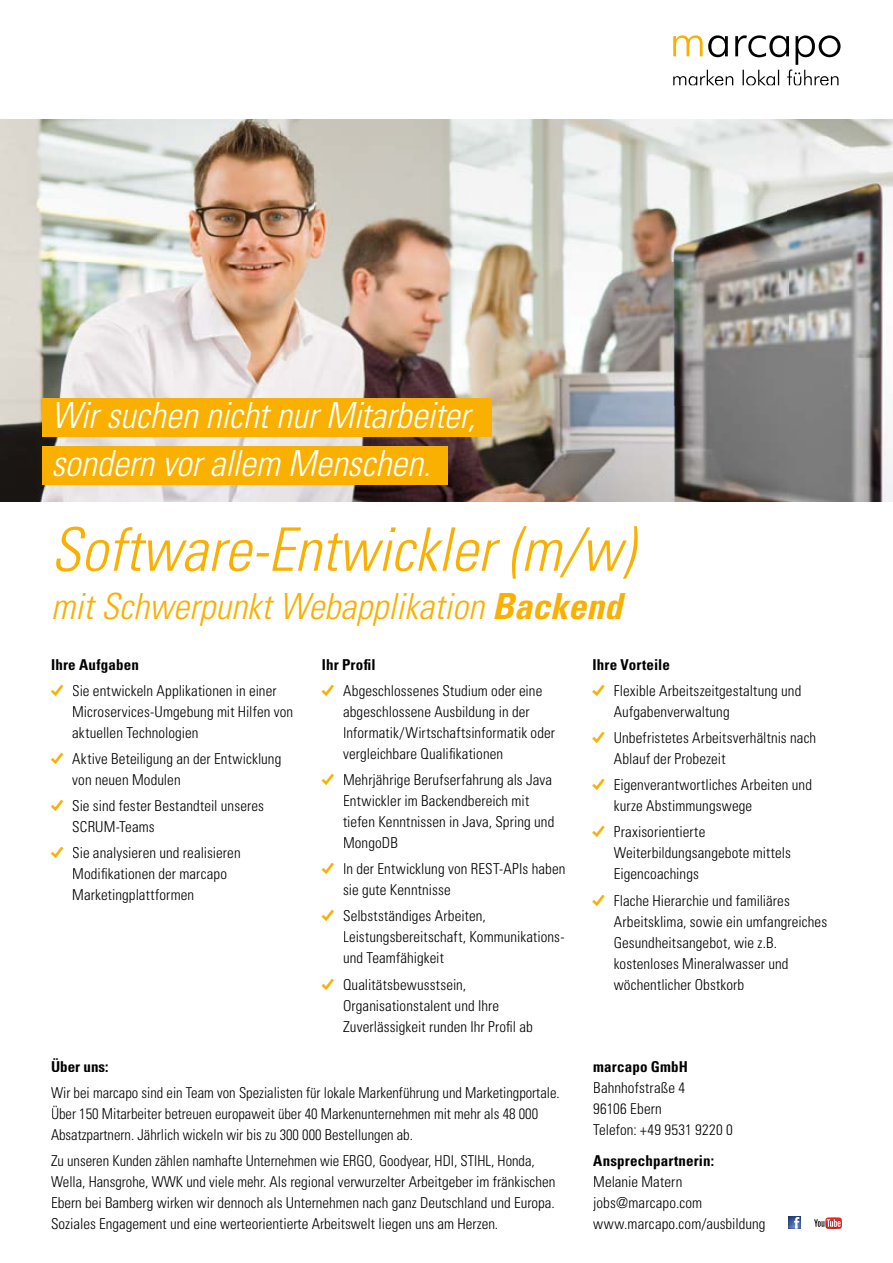
<style>
.page{position:relative;width:893px;height:1263px;background:#fff}
.page>*{position:absolute;margin:0;border:0;box-sizing:border-box;transform-origin:0 0}
.t1{font:italic 300 condensed 60px "Univers LT Std";color:#f9b000}
.t2{font:italic 300 condensed 36px/48px "Univers LT Std";letter-spacing:-.005em;color:#fff}
.t3{font:italic 300 condensed 36px "Univers LT Std";color:#f9b000}
.t4{font:300 condensed 15px/21px "Univers LT Std";letter-spacing:.005em;color:#000}
.t5{font:700 condensed 15px "Univers LT Std";letter-spacing:.01em;color:#000}
.s1{font-weight:700}
</style>
<div class="page">
<img style="left:0;top:119px;width:893px;height:383px">
<svg style="left:673px;top:35px;width:167px;height:50px"></svg>
<div style="left:43px;top:398px;width:449px;height:38px;background:#f9b000"></div>
<div style="left:43px;top:446px;width:405px;height:38px;background:#f9b000"></div>
<svg style="left:814px;top:1217px;width:28px;height:12px"></svg>
<svg style="left:788px;top:1216px;width:13px;height:13px"></svg>
<h2 class="t2" style="left:51px;top:392px;width:426px">Wir suchen nicht nur Mitarbeiter, sondern vor allem Menschen.</h2>
<h1 class="t1" style="left:51px;top:514px;width:585px">Software-Entwickler (m/w)</h1>
<h2 class="t3" style="left:51px;top:584px;width:573px">mit Schwerpunkt Webapplikation <span class="s1">Backend</span></h2>
<p class="t5" style="left:51px;top:655px;width:89px">Ihre Aufgaben</p>
<p class="t4" style="left:72px;top:680px;width:222px">Sie entwickeln Applikationen in einer<br>Microservices-Umgebung mit Hilfen von aktuellen Technologien</p>
<p class="t4" style="left:72px;top:748px;width:211px">Aktive Beteiligung an der Entwicklung von neuen Modulen</p>
<p class="t4" style="left:72px;top:795px;width:193px">Sie sind fester Bestandteil unseres<br>SCRUM-Teams</p>
<p class="t4" style="left:72px;top:843px;width:170px">Sie analysieren und realisieren<br>Modifikationen der marcapo<br>Marketingplattformen</p>
<p class="t5" style="left:322px;top:655px;width:55px">Ihr Profil</p>
<p class="t4" style="left:343px;top:680px;width:214px">Abgeschlossenes Studium oder eine abgeschlossene Ausbildung in der Informatik/Wirtschaftsinformatik oder vergleichbare Qualifikationen</p>
<p class="t4" style="left:343px;top:769px;width:213px">Mehrjährige Berufserfahrung als Java<br>Entwickler im Backendbereich mit tiefen Kenntnissen in Java, Spring und<br>MongoDB</p>
<p class="t4" style="left:343px;top:858px;width:224px">In der Entwicklung von REST-APIs haben sie gute Kenntnisse</p>
<p class="t4" style="left:343px;top:906px;width:223px">Selbstständiges Arbeiten,<br>Leistungsbereitschaft, Kommunikations&shy;und Teamfähigkeit</p>
<p class="t4" style="left:343px;top:974px;width:191px">Qualitätsbewusstsein,<br>Organisationstalent und Ihre<br>Zuverlässigkeit runden Ihr Profil ab</p>
<p class="t5" style="left:51px;top:1057px;width:59px">Über uns:</p>
<p class="t4" style="left:51px;top:1082px;width:510px">Wir bei marcapo sind ein Team von Spezialisten für lokale Markenführung und Marketingportale.<br>Über 150 Mitarbeiter betreuen europaweit über 40 Markenunternehmen mit mehr als 48 000<br>Absatzpartnern. Jährlich wickeln wir bis zu 300 000 Bestellungen ab.</p>
<p class="t4" style="left:51px;top:1150px;width:506px">Zu unseren Kunden zählen namhafte Unternehmen wie ERGO, Goodyear, HDI, STIHL, Honda, Wella, Hansgrohe, WWK und viele mehr. Als regional verwurzelter Arbeitgeber im fränkischen Ebern bei Bamberg wirken wir dennoch als Unternehmen nach ganz Deutschland und Europa.<br>Soziales Engagement und eine werteorientierte Arbeitswelt liegen uns am Herzen.</p>
<p class="t5" style="left:592px;top:655px;width:79px">Ihre Vorteile</p>
<p class="t4" style="left:614px;top:680px;width:189px">Flexible Arbeitszeitgestaltung und<br>Aufgabenverwaltung</p>
<p class="t4" style="left:614px;top:727px;width:204px">Unbefristetes Arbeitsverhältnis nach<br>Ablauf der Probezeit</p>
<p class="t4" style="left:614px;top:774px;width:200px">Eigenverantwortliches Arbeiten und kurze Abstimmungswege</p>
<p class="t4" style="left:614px;top:822px;width:179px">Praxisorientierte<br>Weiterbildungsangebote mittels<br>Eigencoachings</p>
<p class="t4" style="left:614px;top:890px;width:215px">Flache Hierarchie und familiäres<br>Arbeitsklima, sowie ein umfangreiches<br>Gesundheitsangebot, wie z.B. kostenloses Mineralwasser und wöchentlicher Obstkorb</p>
<p class="t5" style="left:593px;top:1057px;width:96px">marcapo GmbH</p>
<p class="t4" style="left:593px;top:1077px;width:141px">Bahnhofstraße 4<br>96106 Ebern<br>Telefon: +49 9531 9220 0</p>
<p class="t5" style="left:593px;top:1151px;width:122px">Ansprechpartnerin:</p>
<p class="t4" style="left:593px;top:1171px;width:174px">Melanie Matern jobs@marcapo.com www.marcapo.com/ausbildung</p>
</div>
